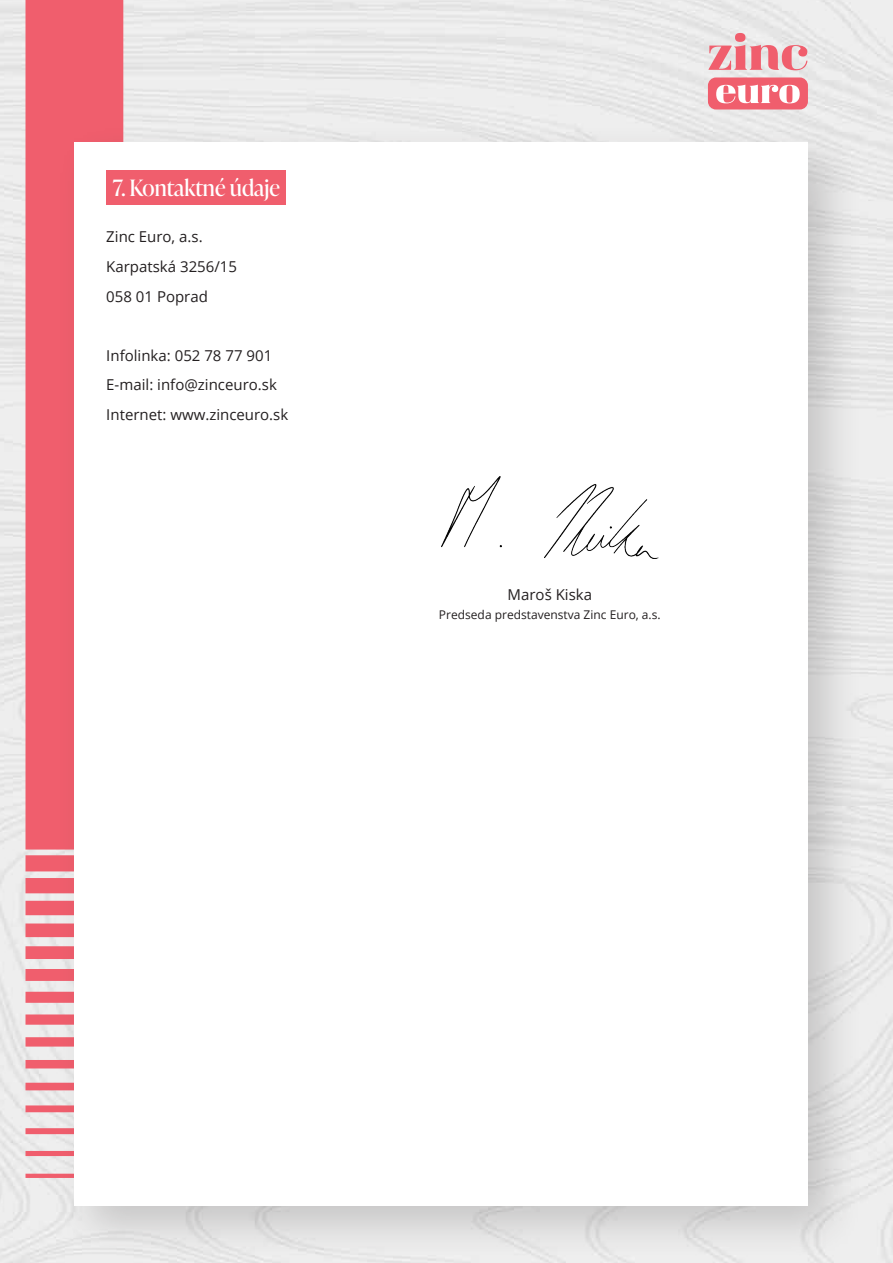
<style>
.page{position:relative;width:893px;height:1263px;background:#fff}
.page>*{position:absolute;margin:0;border:0;box-sizing:border-box;transform-origin:0 0}
.t1{font:22.5px "Ivy Presto Display";color:#fff}
.t2{font:15px/29.5px "Open Sans";color:#231f20}
.t3{font:12px "Open Sans";color:#231f20}
</style>
<div class="page">
<img style="left:0;top:0;width:893px;height:1263px">
<svg style="left:708px;top:33px;width:99px;height:37px"></svg>
<div style="left:708px;top:77px;width:100px;height:32px;background:#f05e6d;border-radius:8px"></div>
<svg style="left:716px;top:85px;width:84px;height:18px"></svg>
<svg style="left:26px;top:0;width:97px;height:1178px;fill:#f05e6d"></svg>
<div style="left:55px;top:123px;width:809px;height:1138px;background:#231f20;opacity:.2"></div>
<div style="left:74px;top:142px;width:734px;height:1063px;background:#fff"></div>
<div style="left:106px;top:170px;width:180px;height:34px;background:#f05e6d"></div>
<img style="left:442px;top:476px;width:217px;height:83px">
<h1 class="t1" style="left:113px;top:172px;width:169px">7. Kontaktné údaje</h1>
<p class="t2" style="left:106px;top:222px;width:132px">Zinc Euro, a.s.<br>Karpatská 3256/15<br>058 01 Poprad</p>
<p class="t2" style="left:106px;top:340px;width:184px">Infolinka: 052 78 77 901<br>E-mail: info@zinceuro.sk<br>Internet: www.zinceuro.sk</p>
<p class="t2" style="left:508px;top:579px;width:86px">Maroš Kiska</p>
<p class="t3" style="left:439px;top:606px;width:223px">Predseda predstavenstva Zinc Euro, a.s.</p>
</div>
